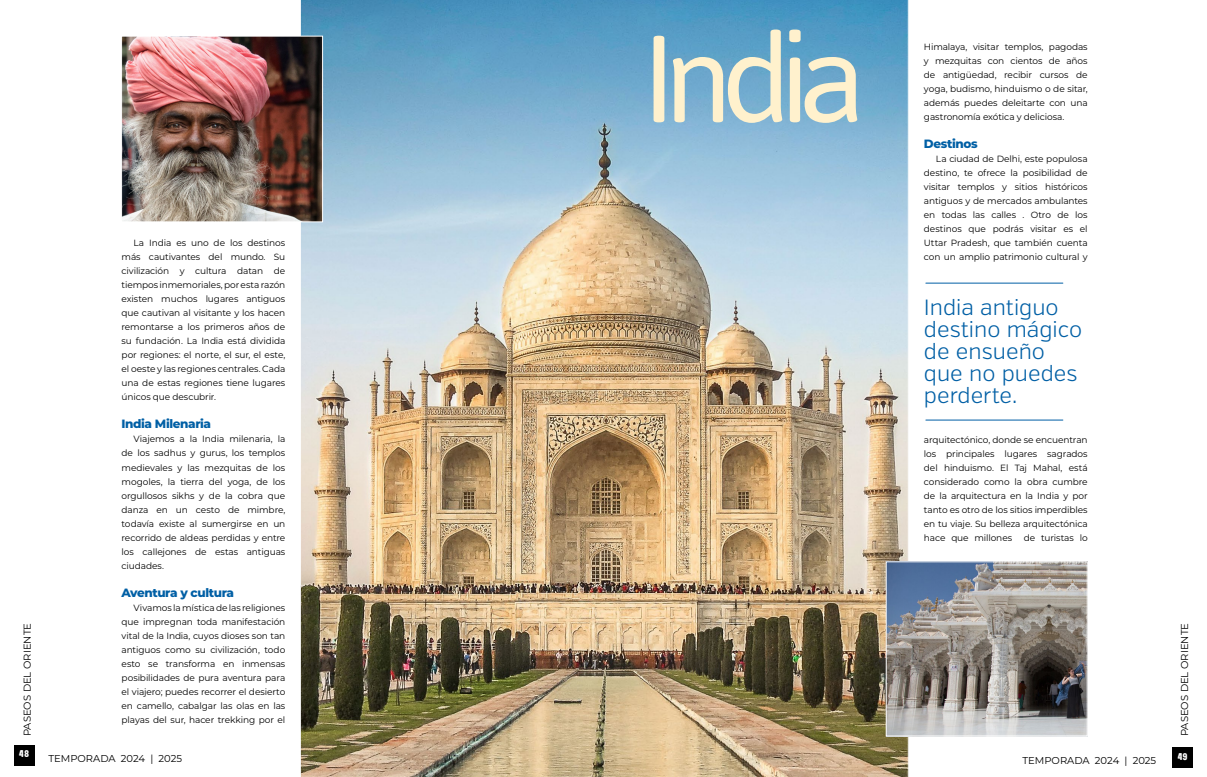
<style>
.page{position:relative;width:1207px;height:777px;background:#fff}
.page>*{position:absolute;margin:0;border:0;box-sizing:border-box;transform-origin:0 0}
.t1{font:123px "Asap";letter-spacing:-.1em;color:#fff1cd}
.t2{font:300 22px/22px "Verb";color:#005fa5}
.t3{font:800 12px "Montserrat";letter-spacing:-.03em;color:#005fa5}
.t4{font:10px "Montserrat";color:#000}
.t5{font:700 10px "Freeroad";color:#fff}
.t6{font:9px/14px "Montserrat";letter-spacing:-.01em;color:#000;text-align:justify}
</style>
<div class="page">
<img style="left:300px;top:0;width:609px;height:776px">
<img style="left:123px;top:38px;width:198px;height:182px">
<div style="left:121px;top:36px;width:202px;height:186px;border:1px solid #fff"></div>
<img style="left:888px;top:563px;width:197px;height:171px">
<div style="left:886px;top:561px;width:201px;height:175px;border:1px solid #fff"></div>
<hr style="left:926px;top:282px;width:137px;height:1px;background:#005fa5">
<hr style="left:926px;top:419px;width:137px;height:1px;background:#005fa5">
<div style="left:14px;top:744px;width:20px;height:21px;background:#000"></div>
<div style="left:1173px;top:747px;width:20px;height:20px;background:#000"></div>
<h1 class="t1" style="left:641px;top:7px;width:225px">India</h1>
<p class="t6" style="left:924px;top:40px;width:165px">Himalaya, visitar templos, pagodas y mezquitas con cientos de años de antigüedad, recibir cursos de yoga, budismo, hinduismo o de sitar, además puedes deleitarte con una gastronomía exótica y deliciosa.</p>
<h3 class="t3" style="left:924px;top:135px;width:55px">Destinos</h3>
<p class="t6" style="left:924px;top:151px;width:165px;text-indent:12px">La ciudad de Delhi, este populosa destino, te ofrece la posibilidad de visitar templos y sitios históricos antiguos y de mercados ambulantes en todas las calles . Otro de los destinos que podrás visitar es el Uttar Pradesh, que también cuenta con un amplio patrimonio cultural y</p>
<p class="t6" style="left:122px;top:235px;width:165px;text-indent:12px">La India es uno de los destinos más cautivantes del mundo. Su civilización y cultura datan de tiempos inmemoriales, por esta razón existen muchos lugares antiguos que cautivan al visitante y los hacen remontarse a los primeros años de su fundación. La India está dividida por regiones: el norte, el sur, el este, el oeste y las regiones centrales. Cada una de estas regiones tiene lugares únicos que descubrir.</p>
<h3 class="t3" style="left:122px;top:415px;width:91px">India Milenaria</h3>
<p class="t6" style="left:122px;top:431px;width:165px;text-indent:12px">Viajemos a la India milenaria, la de los sadhus y gurus, los templos medievales y las mezquitas de los mogoles, la tierra del yoga, de los orgullosos sikhs y de la cobra que danza en un cesto de mimbre, todavía existe al sumergirse en un recorrido de aldeas perdidas y entre los callejones de estas antiguas ciudades.</p>
<h3 class="t3" style="left:122px;top:583px;width:114px">Aventura y cultura</h3>
<p class="t6" style="left:122px;top:599px;width:165px;text-indent:12px">Vivamos la mística de las religiones que impregnan toda manifestación vital de la India, cuyos dioses son tan antiguos como su civilización, todo esto se transforma en inmensas posibilidades de pura aventura para el viajero; puedes recorrer el desierto en camello, cabalgar las olas en las playas del sur, hacer trekking por el</p>
<h2 class="t2" style="left:924px;top:296px;width:160px">India antiguo destino mágico de ensueño que no puedes perderte.</h2>
<p class="t6" style="left:924px;top:432px;width:165px">arquitectónico, donde se encuentran los principales lugares sagrados del hinduismo. El Taj Mahal, está considerado como la obra cumbre de la arquitectura en la India y por tanto es otro de los sitios imperdibles en tu viaje. Su belleza arquitectónica hace que millones</p>
<p class="t6" style="left:1024px;top:530px;width:65px">de turistas lo</p>
<p class="t4" style="left:20px;top:736px;width:115px;rotate:-90deg">PASEOS DEL ORIENTE</p>
<p class="t4" style="left:1177px;top:736px;width:115px;rotate:-90deg">PASEOS DEL ORIENTE</p>
<p class="t5" style="left:19px;top:747px;width:12px">48</p>
<p class="t5" style="left:1177px;top:750px;width:12px">49</p>
<p class="t4" style="left:48px;top:750px;width:135px">TEMPORADA 2024 | 2025</p>
<p class="t4" style="left:1022px;top:753px;width:135px">TEMPORADA 2024 | 2025</p>
</div>
